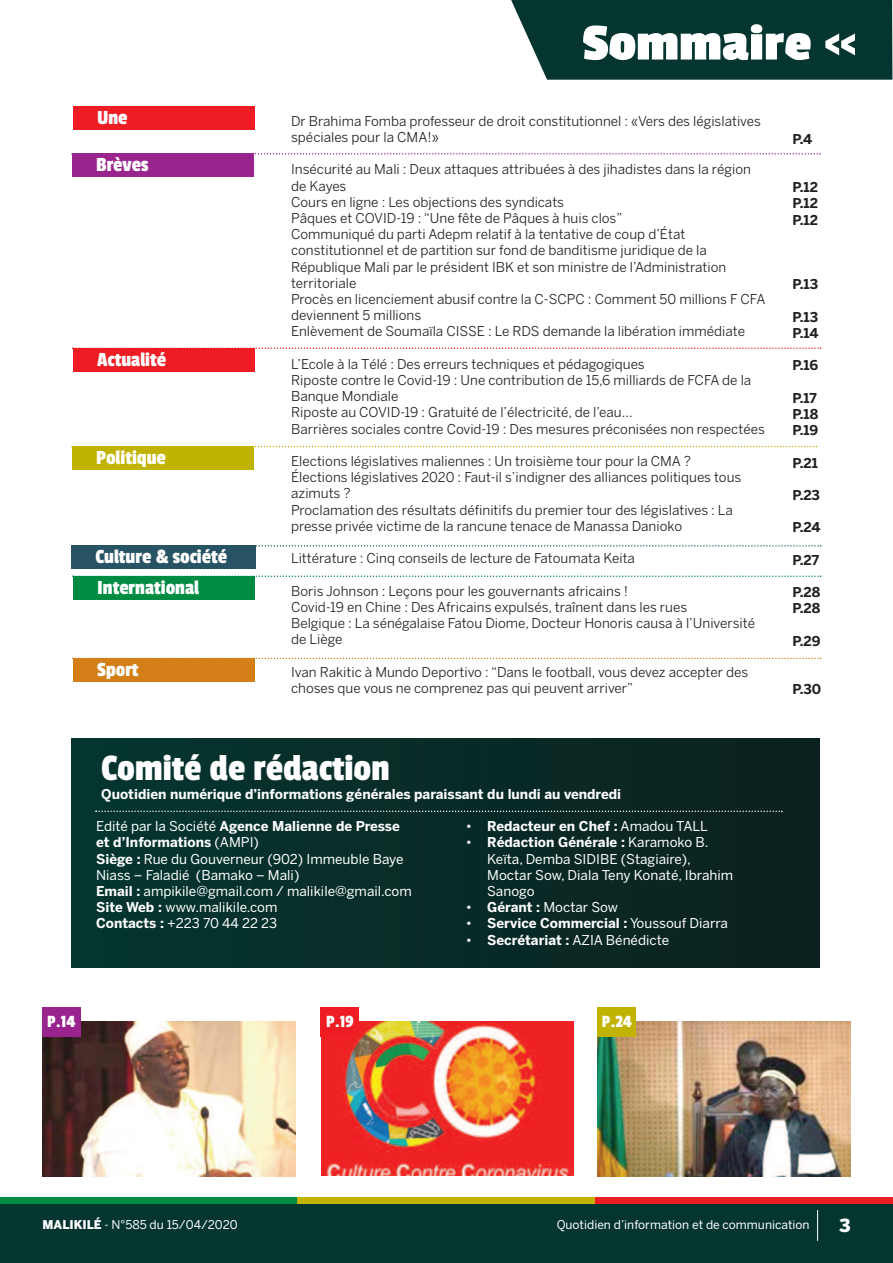
<style>
.page{position:relative;width:893px;height:1263px;background:#fff}
.page>*{position:absolute;margin:0;border:0;box-sizing:border-box;transform-origin:0 0}
.t1{font:700 54px "Passion One";color:#fff}
.t2{font:39px "Passion One";color:#fff}
.t3{font:21px/30.8px "Passion One";color:#fff}
.t4{font:18px "Passion One";color:#fff}
.t5{font:900 18px "Benton Sans";color:#fff}
.t6{font:13.5px/16.2px "Benton Sans";color:#231f20}
.t7{font:13.5px/16.2px "Benton Sans";color:#fff}
.t8{font:700 13.5px "Benton Sans";color:#fff}
.t9{font:700 13.5px/16.2px "Benton Sans";color:#231f20}
.t10{font:12px "Benton Sans";color:#fff}
.s1{font-weight:400}
.s2{font-weight:700}
.s3{font-weight:900}
</style>
<div class="page">
<div style="left:0;top:1203px;width:893px;height:60px;background:#05352f"></div>
<div style="left:0;top:1197px;width:298px;height:6px;background:#008b43"></div>
<div style="left:298px;top:1197px;width:297px;height:6px;background:#c0b301"></div>
<div style="left:595px;top:1197px;width:297px;height:6px;background:#ee1d23"></div>
<hr style="left:817px;top:1210px;width:1px;height:31px;background:#fff">
<svg style="left:511px;top:0;width:381px;height:80px;background:#14413b"></svg>
<img style="left:43px;top:1021px;width:252px;height:155px">
<div style="left:73px;top:106px;width:182px;height:24px;background:#ee1d23"></div>
<div style="left:73px;top:348px;width:182px;height:23px;background:#ee1d23"></div>
<div style="left:72px;top:545px;width:184px;height:24px;background:#275364"></div>
<div style="left:73px;top:576px;width:182px;height:23px;background:#008b43"></div>
<div style="left:42px;top:1008px;width:38px;height:29px;background:#99248e"></div>
<img style="left:321px;top:1021px;width:252px;height:155px">
<div style="left:321px;top:1008px;width:38px;height:29px;background:#ee1d23"></div>
<img style="left:598px;top:1021px;width:252px;height:155px">
<div style="left:598px;top:1008px;width:38px;height:29px;background:#c0b301"></div>
<svg style="left:72px;top:575px;width:749px;height:2px"></svg>
<svg style="left:256px;top:545px;width:565px;height:2px"></svg>
<svg style="left:72px;top:347px;width:749px;height:2px"></svg>
<div style="left:72px;top:447px;width:182px;height:23px;background:#c0b301"></div>
<svg style="left:72px;top:446px;width:745px;height:1px"></svg>
<div style="left:72px;top:154px;width:182px;height:23px;background:#99248e"></div>
<svg style="left:72px;top:153px;width:749px;height:2px"></svg>
<div style="left:72px;top:739px;width:748px;height:229px;background:#082b27"></div>
<svg style="left:95px;top:810px;width:688px;height:2px"></svg>
<div style="left:73px;top:659px;width:182px;height:23px;background:#d37e17"></div>
<svg style="left:72px;top:658px;width:749px;height:1px"></svg>
<h3 class="t3" style="left:97px;top:102px;width:32px">Une</h3>
<h3 class="t3" style="left:96px;top:149px;width:54px">Brèves</h3>
<h3 class="t3" style="left:97px;top:344px;width:71px">Actualité</h3>
<h3 class="t3" style="left:96px;top:442px;width:71px">Politique</h3>
<h3 class="t3" style="left:96px;top:541px;width:133px">Culture &amp; société<br>International</h3>
<h3 class="t3" style="left:97px;top:654px;width:43px">Sport</h3>
<h1 class="t1" style="left:582px;top:15px;width:231px">Sommaire</h1>
<p class="t6" style="left:291px;top:113px;width:471px">Dr Brahima Fomba professeur de droit constitutionnel : «Vers des législatives spéciales pour la CMA!»</p>
<p class="t6" style="left:291px;top:162px;width:476px">Insécurité au Mali : Deux attaques attribuées à des jihadistes dans la région de Kayes<br>Cours en ligne : Les objections des syndicats<br>Pâques et COVID-19 : “Une fête de Pâques à huis clos”<br>Communiqué du parti Adepm relatif à la tentative de coup d’État constitutionnel et de partition sur fond de banditisme juridique de la République Mali par le président IBK et son ministre de l’Administration territoriale<br>Procès en licenciement abusif contre la C-SCPC : Comment 50 millions F CFA deviennent 5 millions<br>Enlèvement de Soumaïla CISSE : Le RDS demande la libération immédiate</p>
<p class="t6" style="left:291px;top:356px;width:475px">L’Ecole à la Télé : Des erreurs techniques et pédagogiques<br>Riposte contre le Covid-19 : Une contribution de 15,6 milliards de FCFA de la Banque Mondiale<br>Riposte au COVID-19 : Gratuité de l’électricité, de l’eau…<br>Barrières sociales contre Covid-19 : Des mesures préconisées non respectées</p>
<p class="t6" style="left:291px;top:453px;width:452px">Elections législatives maliennes : Un troisième tour pour la CMA ?<br>Élections législatives 2020 : Faut-il s’indigner des alliances politiques tous azimuts ?<br>Proclamation des résultats définitifs du premier tour des législatives : La presse privée victime de la rancune tenace de Manassa Danioko</p>
<p class="t6" style="left:291px;top:550px;width:345px">Littérature : Cinq conseils de lecture de Fatoumata Keita</p>
<p class="t6" style="left:291px;top:583px;width:465px">Boris Johnson : Leçons pour les gouvernants africains !<br>Covid-19 en Chine : Des Africains expulsés, traînent dans les rues<br>Belgique : La sénégalaise Fatou Diome, Docteur Honoris causa à l’Université de Liège</p>
<p class="t6" style="left:291px;top:664px;width:459px">Ivan Rakitic à Mundo Deportivo : “Dans le football, vous devez accepter des choses que vous ne comprenez pas qui peuvent arriver”</p>
<p class="t9" style="left:792px;top:131px;width:21px">P.4</p>
<p class="t9" style="left:792px;top:179px;width:27px;text-align:justify">P.12<br>P.12<br>P.12</p>
<p class="t9" style="left:792px;top:277px;width:27px">P.13</p>
<p class="t9" style="left:792px;top:309px;width:28px">P.13<br>P.14</p>
<p class="t9" style="left:792px;top:358px;width:27px">P.16</p>
<p class="t9" style="left:792px;top:390px;width:27px">P.17<br>P.18<br>P.19</p>
<p class="t9" style="left:792px;top:455px;width:27px">P.21</p>
<p class="t9" style="left:792px;top:487px;width:29px">P.23</p>
<p class="t9" style="left:792px;top:520px;width:30px">P.24</p>
<p class="t9" style="left:792px;top:552px;width:28px">P.27</p>
<p class="t9" style="left:792px;top:584px;width:29px">P.28<br>P.28</p>
<p class="t9" style="left:792px;top:633px;width:30px">P.29</p>
<p class="t9" style="left:792px;top:682px;width:30px">P.30</p>
<h2 class="t2" style="left:101px;top:747px;width:290px">Comité de rédaction</h2>
<p class="t8" style="left:101px;top:787px;width:521px">Quotidien numérique d’informations générales paraissant du lundi au vendredi</p>
<p class="t8" style="left:466px;top:818px;width:243px"><span class="s1">•</span> Redacteur en Chef : <span class="s1">Amadou TALL</span></p>
<p class="t7" style="left:487px;top:834px;width:247px;text-indent:-21px">• <span class="s2">Rédaction Générale :</span> Karamoko B.<br>Keïta, Demba SIDIBE (Stagiaire),<br>Moctar Sow, Diala Teny Konaté, Ibrahim<br>Sanogo</p>
<p class="t7" style="left:466px;top:899px;width:154px">• <span class="s2">Gérant :</span> Moctar Sow</p>
<p class="t8" style="left:466px;top:916px;width:264px"><span class="s1">•</span> Service Commercial : <span class="s1">Youssouf Diarra</span></p>
<p class="t7" style="left:466px;top:932px;width:205px">• <span class="s2">Secrétariat :</span> AZIA Bénédicte</p>
<p class="t7" style="left:96px;top:818px;width:317px">Edité par la Société <span class="s2">Agence Malienne de Presse et d’Informations</span> (AMPI)<br><span class="s2">Siège :</span> Rue du Gouverneur (902) Immeuble Baye Niass – Faladié (Bamako – Mali)<br><span class="s2">Email :</span> ampikile@gmail.com / malikile@gmail.com <span class="s2">Site Web :</span> www.malikile.com<br><span class="s2">Contacts :</span> +223 70 44 22 23</p>
<p class="t8" style="left:96px;top:862px;width:243px"><span class="s1">•</span> Redacteur en Chef : <span class="s1">Amadou TALL</span></p>
<p class="t7" style="left:117px;top:878px;width:345px;text-indent:-21px">• <span class="s2">Rédaction Générale :</span> Karamoko B., Keïta, Souleymane<br>Mary Diarra (Stagiaire), Moctar Sow</p>
<p class="t7" style="left:96px;top:910px;width:154px">• <span class="s2">Gérant :</span> Moctar Sow</p>
<h3 class="t4" style="left:47px;top:1012px;width:30px">P.14</h3>
<h3 class="t4" style="left:326px;top:1012px;width:29px">P.19</h3>
<h3 class="t4" style="left:602px;top:1012px;width:31px">P.24</h3>
<p class="t10" style="left:43px;top:1218px;width:197px"><span class="s3">MALIKILÉ</span> - N°585 du 15/04/2020</p>
<p class="t10" style="left:557px;top:1218px;width:254px">Quotidien d’information et de communication</p>
<h3 class="t5" style="left:839px;top:1215px;width:13px">3</h3>
</div>
